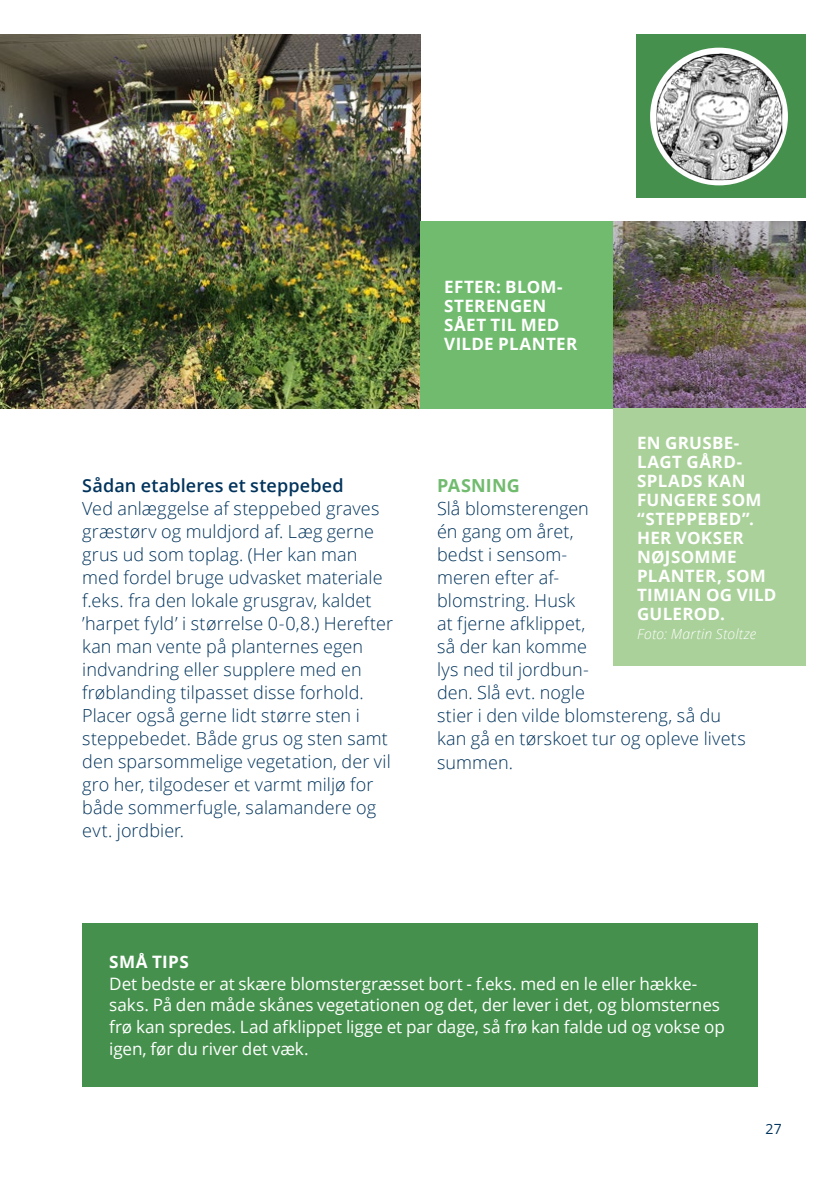
<style>
.page{position:relative;width:840px;height:1191px;background:#fff}
.page>*{position:absolute;margin:0;border:0;box-sizing:border-box;transform-origin:0 0}
.t1{font:300 18px/23px "Open Sans";letter-spacing:.005em;color:#00335c}
.t2{font:600 18px "Open Sans";letter-spacing:.01em;color:#00335c}
.t3{font:700 18px "Open Sans";letter-spacing:.005em;color:#71bb6f}
.t4{font:17px/21.8px "Open Sans";letter-spacing:-.005em;color:#fff}
.t5{font:700 17px/19px "Open Sans";letter-spacing:.02em;color:#fff}
.t6{font:italic 300 14px "Open Sans";letter-spacing:.015em;color:#fff}
.t7{font:14px "Open Sans";color:#00335c}
</style>
<div class="page">
<div style="left:82px;top:923px;width:675px;height:163px;background:#45904d"></div>
<img style="left:612px;top:221px;width:193px;height:187px">
<img style="left:0;top:34px;width:420px;height:374px">
<div style="left:635px;top:34px;width:170px;height:164px;background:#45904d"></div>
<svg style="left:649px;top:48px;width:138px;height:137px"></svg>
<img style="left:656px;top:53px;width:125px;height:127px">
<div style="left:420px;top:221px;width:192px;height:187px;background:#71bb6f"></div>
<div style="left:612px;top:408px;width:193px;height:257px;background:#aad19a"></div>
<p class="t2" style="left:82px;top:473px;width:263px">Sådan etableres et steppebed</p>
<p class="t1" style="left:82px;top:497px;width:312px">Ved anlæggelse af steppebed graves græstørv og muldjord af. Læg gerne grus ud som toplag. (Her kan man med fordel bruge udvasket materiale f.eks. fra den lokale grusgrav, kaldet ’harpet fyld’ i størrelse 0-0,8.) Herefter kan man vente på planternes egen indvandring eller supplere med en frøblanding tilpasset disse forhold.<br>Placer også gerne lidt større sten i steppebedet. Både grus og sten samt den sparsommelige vegetation, der vil gro her, tilgodeser et varmt miljø for både sommerfugle, salamandere og evt. jordbier.</p>
<p class="t5" style="left:444px;top:277px;width:135px">EFTER: BLOM-<br>STERENGEN<br>SÅET TIL MED<br>VILDE PLANTER</p>
<p class="t5" style="left:636px;top:432px;width:141px">EN GRUSBE-<br>LAGT GÅRD-<br>SPLADS KAN<br>FUNGERE SOM “STEPPEBED”.<br>HER VOKSER<br>NØJSOMME<br>PLANTER, SOM<br>TIMIAN OG VILD<br>GULEROD.</p>
<p class="t6" style="left:636px;top:624px;width:120px">Foto: Martin Stoltze</p>
<p class="t3" style="left:437px;top:473px;width:84px">PASNING</p>
<p class="t1" style="left:437px;top:497px;width:310px">Slå blomsterengen<br>én gang om året,<br>bedst i sensom-<br>meren efter af-<br>blomstring. Husk<br>at fjerne afklippet,<br>så der kan komme<br>lys ned til jordbun-<br>den. Slå evt. nogle<br>stier i den vilde blomstereng, så du kan gå en tørskoet tur og opleve livets summen.</p>
<p class="t5" style="left:109px;top:951px;width:81px">SMÅ TIPS</p>
<p class="t4" style="left:109px;top:972px;width:617px">Det bedste er at skære blomstergræsset bort - f.eks. med en le eller hække&shy;saks. På den måde skånes vegetationen og det, der lever i det, og blomsternes frø kan spredes. Lad afklippet ligge et par dage, så frø kan falde ud og vokse op igen, før du river det væk.</p>
<p class="t7" style="left:765px;top:1118px;width:18px">27</p>
</div>
